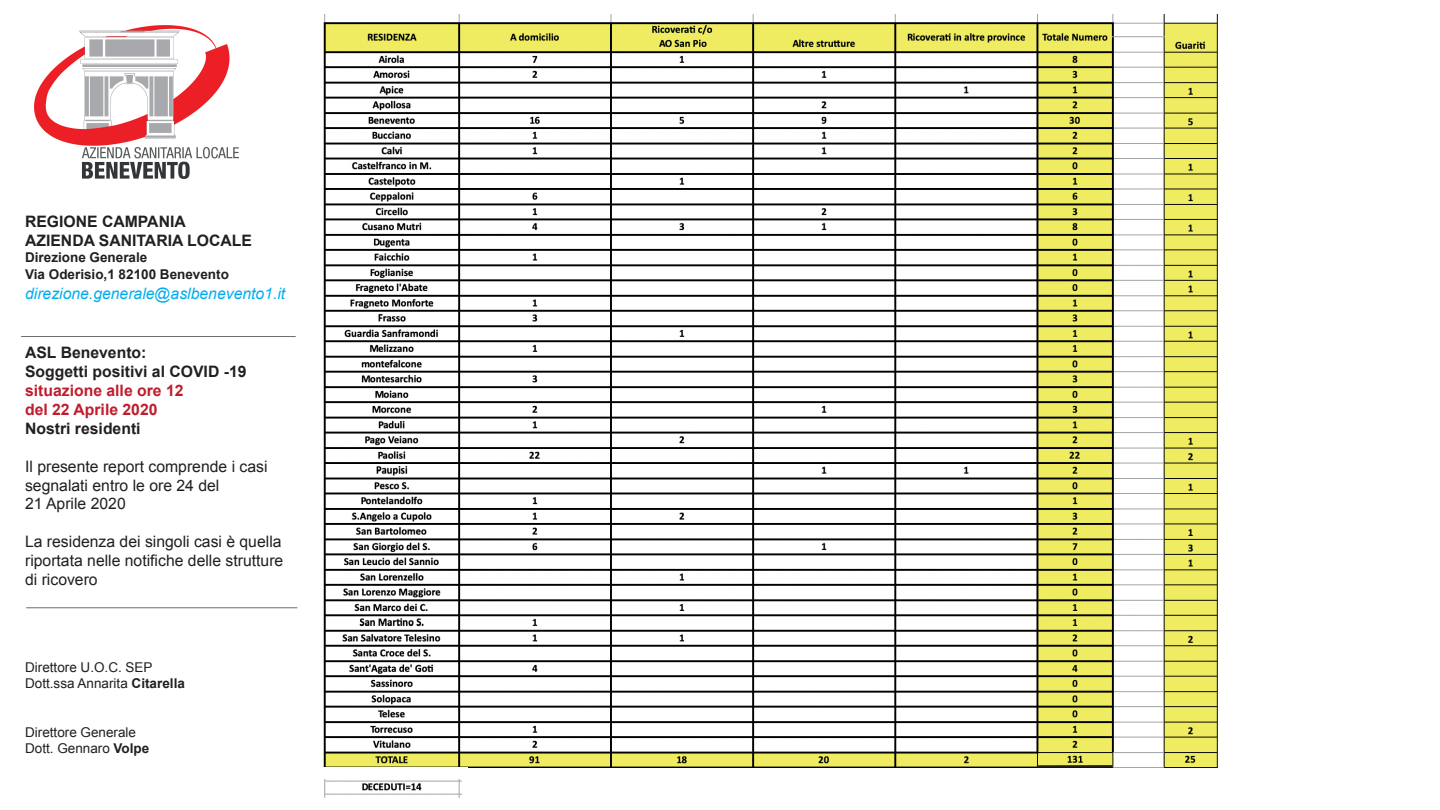
<style>
.page{position:relative;width:1440px;height:810px;background:#fff}
.page>*{position:absolute;margin:0;border:0;box-sizing:border-box;transform-origin:0 0}
.t1{font:15.75px/18.9px "Arial";color:#231f20}
.t2{font:700 15.75px/18.9px "Arial";color:#231f20}
.t3{font:italic 15.75px "Arial";color:#00aeef}
.t4{font:700 15.75px/18.9px "Arial";color:#be1d2c}
.t5{font:13.5px/16.2px "Arial";color:#231f20}
.t6{font:700 13.5px/16.2px "Arial";color:#231f20}
.s1{font-weight:700}
</style>
<div class="page">
<img style="left:323px;top:14px;width:895px;height:783px">
<img style="left:34px;top:25px;width:205px;height:154px">
<hr style="left:26px;top:608px;width:271px;height:1px;background:#6c6d70">
<hr style="left:21px;top:336px;width:275px;height:1px;background:#6c6d70">
<div style="left:323px;top:768px;width:145px;height:11px;background:#fff"></div>
<div style="left:462px;top:769px;width:798px;height:30px;background:#fff"></div>
<hr style="left:1037px;top:765px;width:76px;height:3px;background:#231f20">
<p class="t2" style="left:25px;top:213px;width:228px">REGIONE CAMPANIA<br>AZIENDA SANITARIA LOCALE</p>
<p class="t6" style="left:25px;top:250px;width:205px">Direzione Generale<br>Via Oderisio,1 82100 Benevento</p>
<p class="t3" style="left:25px;top:283px;width:262px">direzione.generale@aslbenevento1.it</p>
<p class="t2" style="left:25px;top:344px;width:223px">ASL Benevento:<br>Soggetti positivi al COVID -19</p>
<p class="t4" style="left:25px;top:382px;width:160px">situazione alle ore 12 del 22 Aprile 2020</p>
<p class="t2" style="left:25px;top:419px;width:117px">Nostri residenti</p>
<p class="t1" style="left:25px;top:457px;width:244px">Il presente report comprende i casi segnalati entro le ore 24 del<br>21 Aprile 2020</p>
<p class="t1" style="left:25px;top:532px;width:260px;text-align:justify">La residenza dei singoli casi è quella riportata nelle notifiche delle strutture di ricovero</p>
<p class="t5" style="left:25px;top:660px;width:161px">Direttore U.O.C. SEP<br>Dott.ssa Annarita <span class="s1">Citarella</span></p>
<p class="t5" style="left:25px;top:724px;width:126px">Direttore Generale<br>Dott. Gennaro <span class="s1">Volpe</span></p>
</div>
